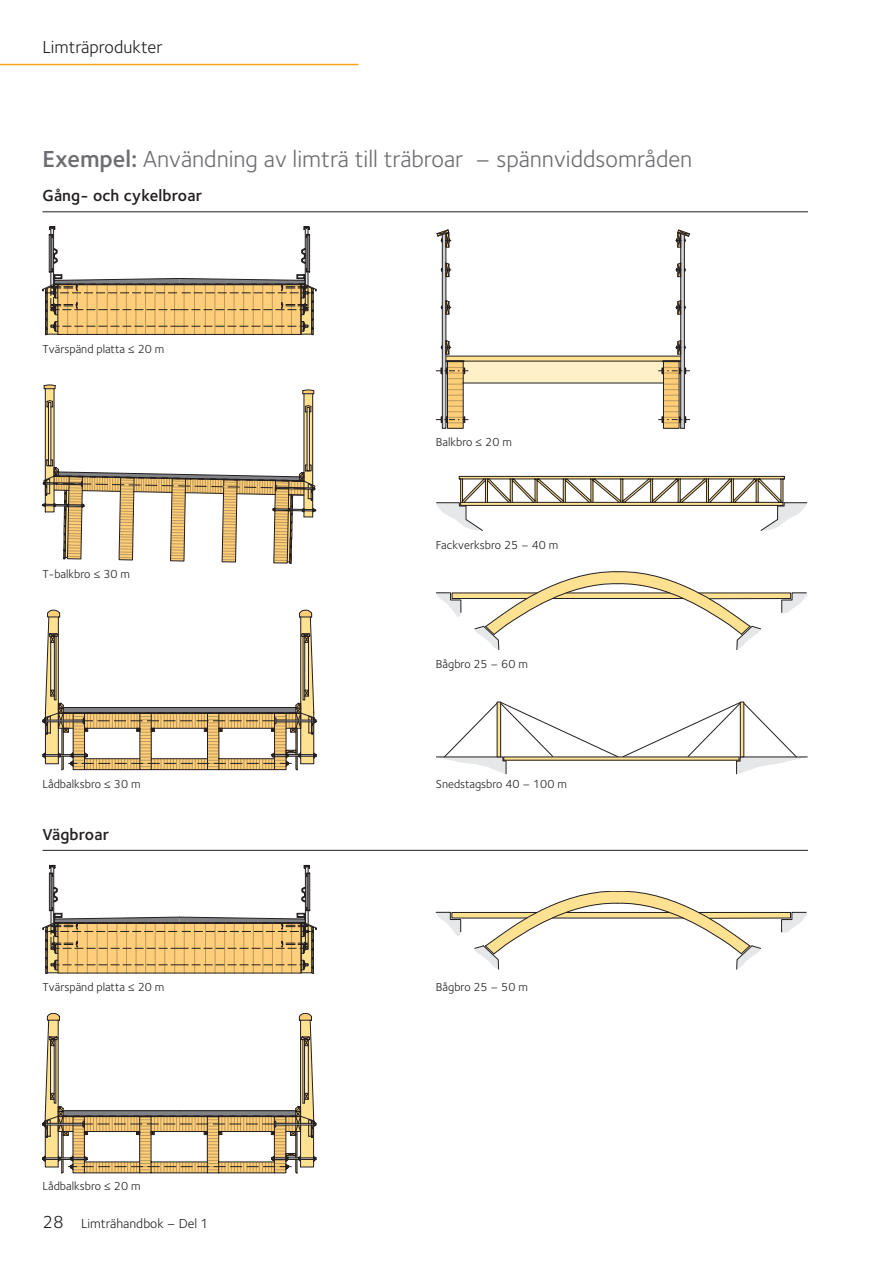
<style>
.page{position:relative;width:893px;height:1263px;background:#fff}
.page>*{position:absolute;margin:0;border:0;box-sizing:border-box;transform-origin:0 0}
.t1{font:24px "Foundry Sterling";color:#6c6d70}
.t2{font:18px "Foundry Sterling";color:#231f20}
.t3{font:600 16.5px "Foundry Sterling";letter-spacing:.01em;color:#231f20}
.t4{font:13.5px "Foundry Sterling";color:#231f20}
.t5{font:12px "Foundry Sterling";color:#231f20}
.s1{font-weight:600}
.s2{font-size:18px}
</style>
<div class="page">
<hr style="left:0;top:64px;width:358px;height:1px;background:#f9a31b">
<hr style="left:43px;top:850px;width:765px;height:1px;background:#231f20">
<hr style="left:43px;top:212px;width:765px;height:1px;background:#231f20">
<svg style="left:43px;top:227px;width:273px;height:108px"></svg>
<svg style="left:42px;top:385px;width:274px;height:179px"></svg>
<svg style="left:43px;top:610px;width:273px;height:160px"></svg>
<svg style="left:436px;top:230px;width:254px;height:199px"></svg>
<svg style="left:436px;top:476px;width:371px;height:55px"></svg>
<svg style="left:436px;top:571px;width:372px;height:79px"></svg>
<svg style="left:436px;top:702px;width:371px;height:72px"></svg>
<div style="left:497px;top:702px;width:4px;height:55px;border:1px solid #231f20"></div>
<div style="left:740px;top:702px;width:4px;height:55px;border:1px solid #231f20"></div>
<svg style="left:43px;top:865px;width:273px;height:109px"></svg>
<svg style="left:42px;top:1013px;width:274px;height:160px"></svg>
<svg style="left:436px;top:891px;width:371px;height:79px"></svg>
<h2 class="t2" style="left:43px;top:34px;width:122px">Limträprodukter</h2>
<h1 class="t1" style="left:43px;top:142px;width:651px"><span class="s1">Exempel:</span> Användning av limträ till träbroar – spännviddsområden</h1>
<h3 class="t3" style="left:43px;top:184px;width:161px">Gång- och cykelbroar</h3>
<p class="t5" style="left:43px;top:340px;width:123px">Tvärspänd platta ≤ 20 m</p>
<p class="t5" style="left:43px;top:565px;width:89px">T-balkbro ≤ 30 m</p>
<p class="t5" style="left:43px;top:775px;width:100px">Lådbalksbro ≤ 30 m</p>
<h3 class="t3" style="left:43px;top:822px;width:68px">Vägbroar</h3>
<p class="t5" style="left:43px;top:979px;width:123px">Tvärspänd platta ≤ 20 m</p>
<p class="t5" style="left:43px;top:1178px;width:100px">Lådbalksbro ≤ 20 m</p>
<p class="t4" style="left:43px;top:1214px;width:168px"><span class="s2">28</span> Limträhandbok – Del 1</p>
<p class="t5" style="left:436px;top:434px;width:77px">Balkbro ≤ 20 m</p>
<p class="t5" style="left:436px;top:536px;width:124px">Fackverksbro 25 – 40 m</p>
<p class="t5" style="left:436px;top:656px;width:93px">Bågbro 25 – 60 m</p>
<p class="t5" style="left:436px;top:775px;width:132px">Snedstagsbro 40 – 100 m</p>
<p class="t5" style="left:436px;top:979px;width:93px">Bågbro 25 – 50 m</p>
</div>
